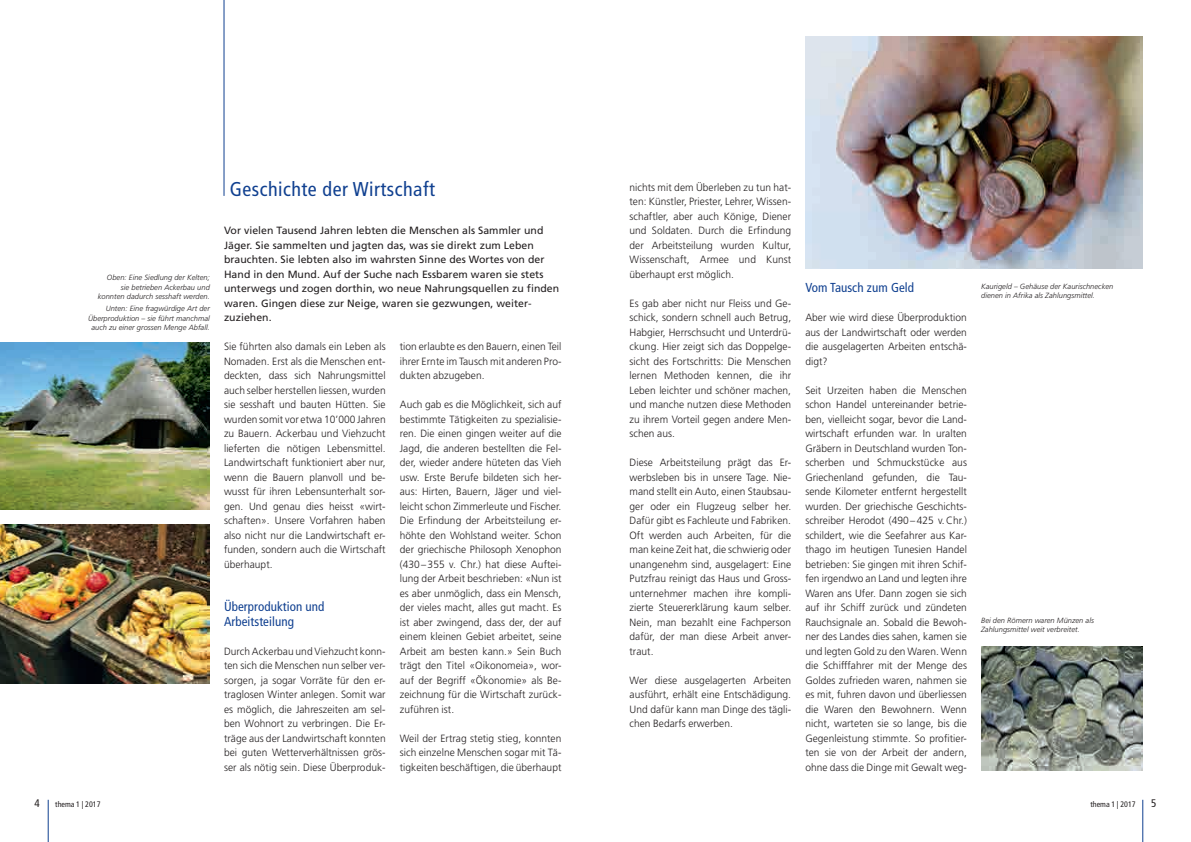
<style>
.page{position:relative;width:1191px;height:842px;background:#fff}
.page>*{position:absolute;margin:0;border:0;box-sizing:border-box;transform-origin:0 0}
.t1{font:condensed 20px "Frutiger";letter-spacing:.025em;color:#104090}
.t2{font:condensed 13px/14.5px "Frutiger";letter-spacing:.005em;color:#104090}
.t3{font:condensed 11px "Frutiger";color:#231f20}
.t4{font:300 10.5px/14.5px "Frutiger";letter-spacing:.005em;color:#231f20;text-align:justify}
.t5{font:10.5px/14.5px "Frutiger";letter-spacing:.005em;color:#231f20}
.t6{font:condensed 8px "Frutiger";color:#231f20}
.t7{font:italic 300 7.5px/9.5px "Frutiger";letter-spacing:.005em;color:#231f20;text-align:right}
</style>
<div class="page">
<hr style="left:223px;top:0;width:1px;height:196px;background:#104090">
<img style="left:0;top:342px;width:210px;height:168px">
<img style="left:0;top:524px;width:210px;height:160px">
<img style="left:805px;top:37px;width:337px;height:231px">
<img style="left:981px;top:647px;width:161px;height:124px">
<hr style="left:1142px;top:800px;width:1px;height:42px;background:#104090">
<hr style="left:48px;top:800px;width:1px;height:42px;background:#104090">
<p class="t7" style="left:98px;top:273px;width:114px">Oben: Eine Siedlung der Kelten; sie betrieben Ackerbau und konnten dadurch sesshaft werden.</p>
<p class="t7" style="left:88px;top:304px;width:123px">Unten: Eine fragwürdige Art der<br>Überproduktion – sie führt manchmal auch zu einer grossen Menge Abfall.</p>
<h1 class="t1" style="left:230px;top:178px;width:207px">Geschichte der Wirtschaft</h1>
<p class="t5" style="left:224px;top:223px;width:337px">Vor vielen Tausend Jahren lebten die Menschen als Sammler und Jäger. Sie sammelten und jagten das, was sie direkt zum Leben brauchten. Sie lebten also im wahrsten Sinne des Wortes von der Hand in den Mund. Auf der Suche nach Essbarem waren sie stets unterwegs und zogen dorthin, wo neue Nahrungsquellen zu finden waren. Gingen diese zur Neige, waren sie gezwungen, weiter&shy;zuziehen.</p>
<p class="t4" style="left:224px;top:339px;width:163px">Sie führten also damals ein Leben als Nomaden. Erst als die Menschen ent&shy;deckten, dass sich Nahrungsmittel auch selber herstellen liessen, wurden sie sesshaft und bauten Hütten. Sie wurden somit vor etwa 10’000 Jahren zu Bauern. Ackerbau und Viehzucht lieferten die nötigen Lebensmittel.<br>Landwirtschaft funktioniert aber nur, wenn die Bauern planvoll und be&shy;wusst für ihren Lebensunterhalt sor&shy;gen. Und genau dies heisst «wirt&shy;schaften». Unsere Vorfahren haben also nicht nur die Landwirtschaft er&shy;funden, sondern auch die Wirtschaft überhaupt.</p>
<p class="t2" style="left:224px;top:600px;width:102px">Überproduktion und<br>Arbeitsteilung</p>
<p class="t4" style="left:224px;top:644px;width:163px">Durch Ackerbau und Viehzucht konn&shy;ten sich die Menschen nun selber ver&shy;sorgen, ja sogar Vorräte für den er&shy;traglosen Winter anlegen. Somit war es möglich, die Jahreszeiten am sel&shy;ben Wohnort zu verbringen. Die Er&shy;träge aus der Landwirtschaft konnten bei guten Wetterverhältnissen grös&shy;ser als nötig sein. Diese Überproduk-</p>
<p class="t4" style="left:400px;top:339px;width:163px">tion erlaubte es den Bauern, einen Teil ihrer Ernte im Tausch mit anderen Pro&shy;dukten abzugeben.</p>
<p class="t4" style="left:400px;top:397px;width:163px">Auch gab es die Möglichkeit, sich auf bestimmte Tätigkeiten zu spezialisie&shy;ren. Die einen gingen weiter auf die Jagd, die anderen bestellten die Fel&shy;der, wieder andere hüteten das Vieh usw. Erste Berufe bildeten sich her&shy;aus: Hirten, Bauern, Jäger und viel&shy;leicht schon Zimmerleute und Fischer.<br>Die Erfindung der Arbeitsteilung er&shy;höhte den Wohlstand weiter. Schon der griechische Philosoph Xenophon (430–355 v. Chr.) hat diese Auftei&shy;lung der Arbeit beschrieben: «Nun ist es aber unmöglich, dass ein Mensch, der vieles macht, alles gut macht. Es ist aber zwingend, dass der, der auf einem kleinen Gebiet arbeitet, seine Arbeit am besten kann.» Sein Buch trägt den Titel «Oikonomeia», wor&shy;auf der Begriff «Ökonomie» als Be&shy;zeichnung für die Wirtschaft zurück&shy;zuführen ist.</p>
<p class="t4" style="left:400px;top:731px;width:163px">Weil der Ertrag stetig stieg, konnten sich einzelne Menschen sogar mit Tä&shy;tigkeiten beschäftigen, die überhaupt</p>
<p class="t4" style="left:629px;top:180px;width:163px">nichts mit dem Überleben zu tun hat&shy;ten: Künstler, Priester, Lehrer, Wissen&shy;schaftler, aber auch Könige, Diener und Soldaten. Durch die Erfindung der Arbeitsteilung wurden Kultur, Wissenschaft, Armee und Kunst überhaupt erst möglich.</p>
<p class="t4" style="left:629px;top:296px;width:163px">Es gab aber nicht nur Fleiss und Ge&shy;schick, sondern schnell auch Betrug, Habgier, Herrschsucht und Unterdrü&shy;ckung. Hier zeigt sich das Doppelge&shy;sicht des Fortschritts: Die Menschen lernen Methoden kennen, die ihr Leben leichter und schöner machen, und manche nutzen diese Methoden zu ihrem Vorteil gegen andere Men&shy;schen aus.</p>
<p class="t4" style="left:629px;top:455px;width:163px">Diese Arbeitsteilung prägt das Er&shy;werbsleben bis in unsere Tage. Nie&shy;mand stellt ein Auto, einen Staubsau&shy;ger oder ein Flugzeug selber her.<br>Dafür gibt es Fachleute und Fabriken.<br>Oft werden auch Arbeiten, für die man keine Zeit hat, die schwierig oder unangenehm sind, ausgelagert: Eine Putzfrau reinigt das Haus und Gross&shy;unternehmer machen ihre kompli&shy;zierte Steuererklärung kaum selber.<br>Nein, man bezahlt eine Fachperson dafür, der man diese Arbeit anver&shy;traut.</p>
<p class="t4" style="left:629px;top:673px;width:163px">Wer diese ausgelagerten Arbeiten ausführt, erhält eine Entschädigung.<br>Und dafür kann man Dinge des tägli&shy;chen Bedarfs erwerben.</p>
<p class="t2" style="left:805px;top:281px;width:110px">Vom Tausch zum Geld</p>
<p class="t4" style="left:805px;top:310px;width:163px">Aber wie wird diese Überproduktion aus der Landwirtschaft oder werden die ausgelagerten Arbeiten entschä&shy;digt?</p>
<p class="t4" style="left:805px;top:383px;width:163px">Seit Urzeiten haben die Menschen schon Handel untereinander betrie&shy;ben, vielleicht sogar, bevor die Land&shy;wirtschaft erfunden war. In uralten Gräbern in Deutschland wurden Ton&shy;scherben und Schmuckstücke aus Griechenland gefunden, die Tau&shy;sende Kilometer entfernt hergestellt wurden. Der griechische Geschichts&shy;schreiber Herodot (490–425 v.Chr.) schildert, wie die Seefahrer aus Kar&shy;thago im heutigen Tunesien Handel betrieben: Sie gingen mit ihren Schif&shy;fen irgendwo an Land und legten ihre Waren ans Ufer. Dann zogen sie sich auf ihr Schiff zurück und zündeten Rauchsignale an. Sobald die Bewoh&shy;ner des Landes dies sahen, kamen sie und legten Gold zu den Waren. Wenn die Schifffahrer mit der Menge des Goldes zufrieden waren, nahmen sie es mit, fuhren davon und überliessen die Waren den Bewohnern. Wenn nicht, warteten sie so lange, bis die Gegenleistung stimmte. So profitier&shy;ten sie von der Arbeit der andern, ohne dass die Dinge mit Gewalt weg-</p>
<p class="t7" style="left:981px;top:281px;width:134px;text-align:left">Kaurigeld – Gehäuse der Kaurischnecken dienen in Afrika als Zahlungsmittel.</p>
<p class="t7" style="left:981px;top:615px;width:114px;text-align:left">Bei den Römern waren Münzen als<br>Zahlungsmittel weit verbreitet.</p>
<p class="t3" style="left:34px;top:797px;width:7px">4</p>
<p class="t6" style="left:55px;top:800px;width:47px">thema 1 | 2017</p>
<p class="t6" style="left:1090px;top:800px;width:47px">thema 1 | 2017</p>
<p class="t3" style="left:1151px;top:797px;width:7px">5</p>
</div>
